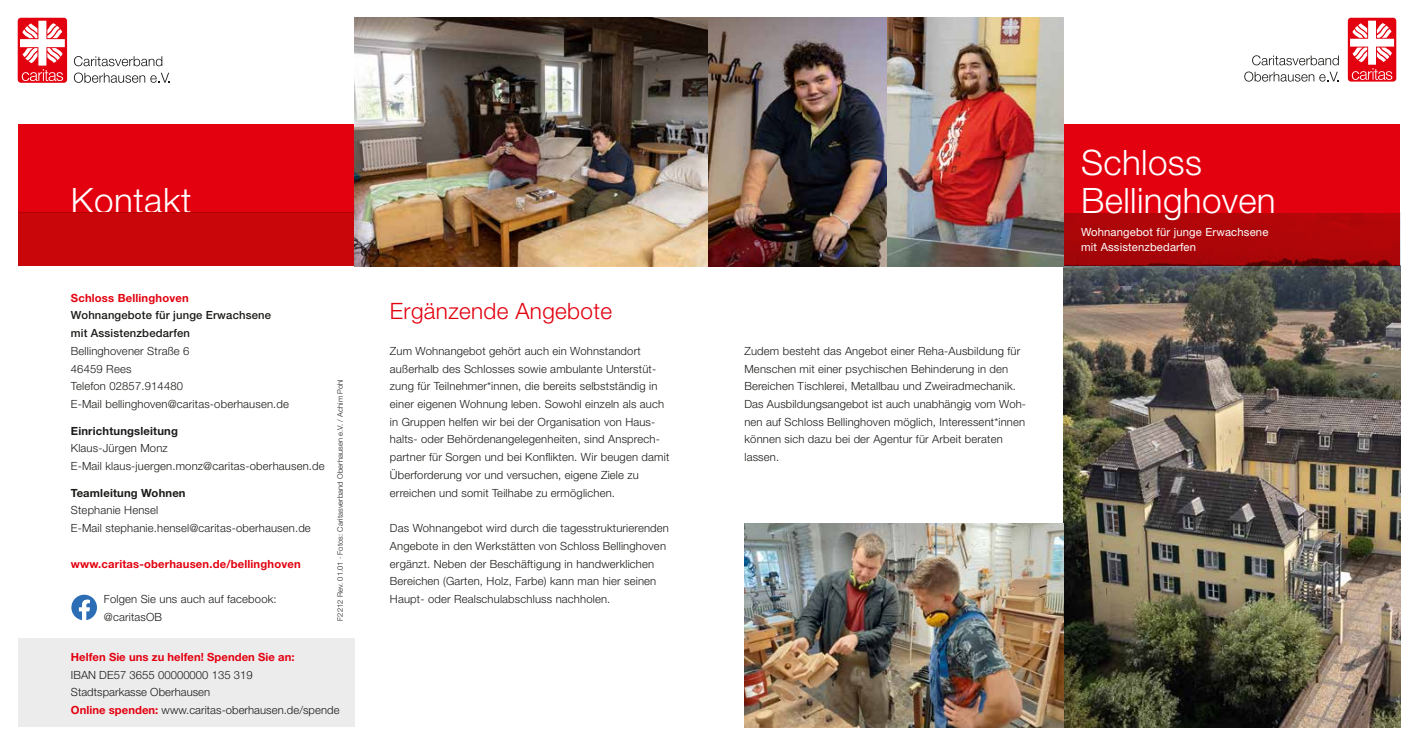
<style>
.page{position:relative;width:1418px;height:745px;background:#fff}
.page>*{position:absolute;margin:0;border:0;box-sizing:border-box;transform-origin:0 0}
.t1{font:300 35px/37.5px "Helvetica Neue";letter-spacing:.01em;color:#fff}
.t2{font:300 22.5px "Helvetica Neue";letter-spacing:.015em;color:#e3000f}
.t3{font:300 11.25px/17.8px "Helvetica Neue";letter-spacing:.015em;color:#1a1a18}
.t4{font:700 11.25px "Helvetica Neue";letter-spacing:.015em;color:#e3000f}
.t5{font:500 11.25px/17.8px "Helvetica Neue";letter-spacing:.015em;color:#1a1a18}
.t6{font:11.25px/15px "Helvetica Neue";letter-spacing:.015em;color:#fff}
.t7{font:700 11.25px "Helvetica Neue";letter-spacing:.015em;color:#1a1a18}
.t8{font:300 7.5px "Helvetica Neue";letter-spacing:.015em;color:#1a1a18}
.s1{font-weight:700;color:#e3000f}
</style>
<div class="page">
<img style="left:1063px;top:266px;width:337px;height:460px">
<svg style="left:1063px;top:213px;width:337px;height:53px;background:#a70508"></svg>
<div style="left:1063px;top:124px;width:337px;height:89px;background:#e3000f"></div>
<div style="left:1347px;top:18px;width:49px;height:63px;background:#e3000f;border-radius:3px"></div>
<svg style="left:1350px;top:21px;width:43px;height:59px"></svg>
<svg style="left:1252px;top:55px;width:86px;height:10px"></svg>
<svg style="left:1244px;top:71px;width:94px;height:11px"></svg>
<div style="left:18px;top:638px;width:336px;height:88px;background:#ececed"></div>
<div style="left:18px;top:124px;width:336px;height:89px;background:#e3000f"></div>
<div style="left:18px;top:18px;width:49px;height:65px;background:#e3000f;border-radius:3px"></div>
<svg style="left:20px;top:21px;width:45px;height:60px"></svg>
<svg style="left:74px;top:56px;width:88px;height:10px"></svg>
<svg style="left:74px;top:72px;width:96px;height:11px"></svg>
<div style="left:18px;top:213px;width:336px;height:53px;background:#c9070a"></div>
<img style="left:354px;top:18px;width:709px;height:248px">
<svg style="left:71px;top:594px;width:26px;height:26px"></svg>
<img style="left:744px;top:523px;width:319px;height:203px">
<h1 class="t1" style="left:71px;top:181px;width:122px">Kontakt</h1>
<p class="t4" style="left:71px;top:290px;width:119px">Schloss Bellinghoven</p>
<p class="t5" style="left:71px;top:306px;width:202px">Wohnangebote für junge Erwachsene mit Assistenzbedarfen</p>
<p class="t3" style="left:71px;top:341px;width:220px">Bellinghovener Straße 6<br>46459 Rees<br>Telefon 02857.914480<br>E-Mail bellinghoven@caritas-oberhausen.de</p>
<p class="t7" style="left:71px;top:423px;width:108px">Einrichtungsleitung</p>
<p class="t3" style="left:71px;top:439px;width:255px">Klaus-Jürgen Monz<br>E-Mail klaus-juergen.monz@caritas-oberhausen.de</p>
<p class="t7" style="left:71px;top:485px;width:116px">Teamleitung Wohnen</p>
<p class="t3" style="left:71px;top:501px;width:241px">Stephanie Hensel<br>E-Mail stephanie.hensel@caritas-oberhausen.de</p>
<p class="t4" style="left:71px;top:556px;width:231px">www.caritas-oberhausen.de/bellinghoven</p>
<p class="t3" style="left:104px;top:589px;width:174px">Folgen Sie uns auch auf facebook: @caritasOB</p>
<p class="t8" style="left:335px;top:620px;width:243px;rotate:-90deg">F2212 Rev. 01.01 · Fotos: Caritasverband Oberhausen e.V. / Achim Pohl</p>
<p class="t4" style="left:71px;top:649px;width:225px">Helfen Sie uns zu helfen! Spenden Sie an:</p>
<p class="t3" style="left:71px;top:665px;width:270px">IBAN DE57 3655 00000000 135 319<br>Stadtsparkasse Oberhausen<br><span class="s1">Online spenden:</span> www.caritas-oberhausen.de/spende</p>
<h2 class="t2" style="left:390px;top:297px;width:224px">Ergänzende Angebote</h2>
<p class="t3" style="left:390px;top:341px;width:281px">Zum Wohnangebot gehört auch ein Wohnstandort außerhalb des Schlosses sowie ambulante Unterstüt&shy;zung für Teilnehmer*innen, die bereits selbstständig in einer eigenen Wohnung leben. Sowohl einzeln als auch in Gruppen helfen wir bei der Organisation von Haus&shy;halts- oder Behördenangelegenheiten, sind Ansprech&shy;partner für Sorgen und bei Konflikten. Wir beugen damit Überforderung vor und versuchen, eigene Ziele zu erreichen und somit Teilhabe zu ermöglichen.</p>
<p class="t3" style="left:390px;top:518px;width:280px">Das Wohnangebot wird durch die tagesstrukturierenden Angebote in den Werkstätten von Schloss Bellinghoven ergänzt. Neben der Beschäftigung in handwerklichen Bereichen (Garten, Holz, Farbe) kann man hier seinen Haupt- oder Realschulabschluss nachholen.</p>
<p class="t3" style="left:744px;top:341px;width:283px">Zudem besteht das Angebot einer Reha-Ausbildung für Menschen mit einer psychischen Behinderung in den Bereichen Tischlerei, Metallbau und Zweiradmechanik.<br>Das Ausbildungsangebot ist auch unabhängig vom Woh&shy;nen auf Schloss Bellinghoven möglich, Interessent*innen können sich dazu bei der Agentur für Arbeit beraten lassen.</p>
<h1 class="t1" style="left:1081px;top:143px;width:196px">Schloss<br>Bellinghoven</h1>
<p class="t6" style="left:1081px;top:224px;width:189px">Wohnangebot für junge Erwachsene mit Assistenzbedarfen</p>
</div>
